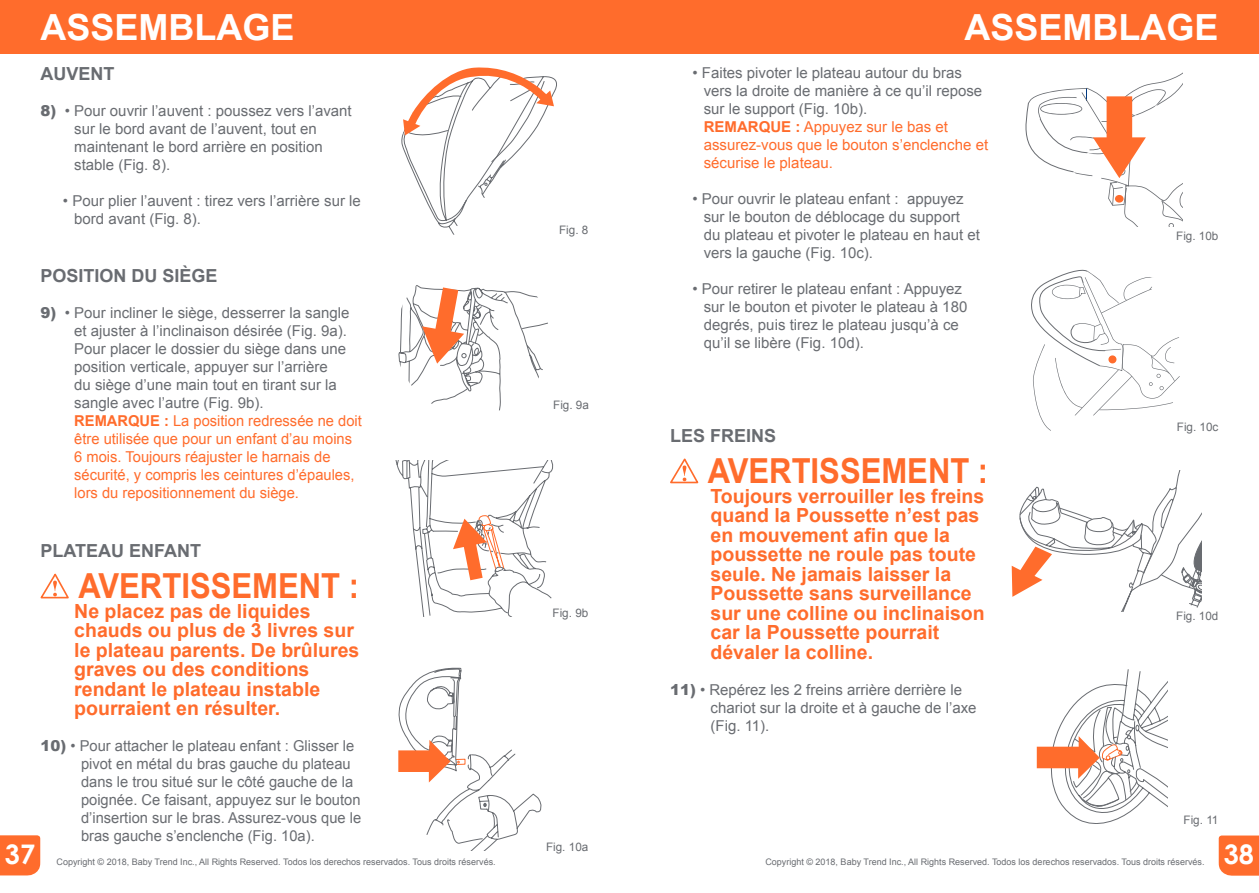
<style>
.page{position:relative;width:1259px;height:893px;background:#fff}
.page>*{position:absolute;margin:0;border:0;box-sizing:border-box;transform-origin:0 0}
.t1{font:700 36px "Arial";color:#fff}
.t2{font:700 34.5px "Arial";color:#ff6c2c;scale:.9 1}
.t3{font:700 27px "Century Gothic";color:#fff}
.t4{font:700 19.5px/19.5px "Arial";color:#ff6c2c}
.t5{font:700 18px "Arial";color:#696c71}
.t6{font:15px/18px "Arial";color:#696c71}
.t7{font:11.7px "Arial";color:#696c71}
.t8{font:9px "Arial";color:#696c71}
.s1{font-weight:900}
.s2{font-weight:700;color:#ff6c2c}
.s3{color:#ff6c2c}
</style>
<div class="page">
<svg style="left:1218px;top:835px;width:41px;height:41px;background:#ff7438"></svg>
<div style="left:0;top:835px;width:40px;height:41px;background:#ff6c2c"></div>
<div style="left:0;top:0;width:633px;height:54px;background:#ff6c2c"></div>
<div style="left:627px;top:0;width:632px;height:54px;background:#ff6c2c"></div>
<svg style="left:401px;top:67px;width:156px;height:168px"></svg>
<svg style="left:398px;top:285px;width:150px;height:126px"></svg>
<svg style="left:395px;top:460px;width:159px;height:157px"></svg>
<svg style="left:398px;top:667px;width:144px;height:184px"></svg>
<svg style="left:40px;top:573px;width:29px;height:26px"></svg>
<svg style="left:670px;top:458px;width:29px;height:26px"></svg>
<svg style="left:1025px;top:73px;width:157px;height:153px"></svg>
<svg style="left:1011px;top:470px;width:190px;height:141px"></svg>
<svg style="left:1031px;top:269px;width:148px;height:162px"></svg>
<svg style="left:1036px;top:669px;width:131px;height:154px"></svg>
<h1 class="t1" style="left:40px;top:8px;width:256px">ASSEMBLAGE</h1>
<h1 class="t1" style="left:964px;top:8px;width:256px">ASSEMBLAGE</h1>
<p class="t5" style="left:40px;top:64px;width:75px">AUVENT</p>
<p class="t6" style="left:74px;top:102px;width:279px;text-indent:-34px"><span class="s1">8)</span> • Pour ouvrir l’auvent : poussez vers l’avant sur le bord avant de l’auvent, tout en maintenant le bord arrière en position stable (Fig. 8).</p>
<p class="t6" style="left:74px;top:192px;width:288px;text-indent:-11px">• Pour plier l’auvent : tirez vers l’arrière sur le bord avant (Fig. 8).</p>
<p class="t5" style="left:40px;top:265px;width:179px">POSITION DU SIÈGE</p>
<p class="t6" style="left:74px;top:304px;width:289px;text-indent:-34px"><span class="s1">9)</span> • Pour incliner le siège, desserrer la sangle et ajuster à l’inclinaison désirée (Fig. 9a).<br>Pour placer le dossier du siège dans une position verticale, appuyer sur l’arrière<br>du siège d’une main tout en tirant sur la sangle avec l’autre (Fig. 9b).<br><span class="s2">REMARQUE :</span> <span class="s3">La position redressée ne doit être utilisée que pour un enfant d’au moins 6 mois. Toujours réajuster le harnais de sécurité, y compris les ceintures d’épaules, lors du repositionnement du siège.</span></p>
<p class="t6" style="left:704px;top:64px;width:286px;text-indent:-11px">• Faites pivoter le plateau autour du bras vers la droite de manière à ce qu’il repose sur le support (Fig. 10b).<br><span class="s2">REMARQUE :</span> <span class="s3">Appuyez sur le bas et assurez-vous que le bouton s’enclenche et sécurise le plateau.</span></p>
<p class="t6" style="left:704px;top:190px;width:278px;text-indent:-11px">• Pour ouvrir le plateau enfant : appuyez sur le bouton de déblocage du support du plateau et pivoter le plateau en haut et vers la gauche (Fig. 10c).</p>
<p class="t6" style="left:704px;top:280px;width:265px;text-indent:-11px">• Pour retirer le plateau enfant : Appuyez sur le bouton et pivoter le plateau à 180 degrés, puis tirez le plateau jusqu’à ce qu’il se libère (Fig. 10d).</p>
<p class="t7" style="left:559px;top:222px;width:31px">Fig. 8</p>
<p class="t7" style="left:1176px;top:228px;width:44px">Fig. 10b</p>
<p class="t7" style="left:553px;top:397px;width:37px">Fig. 9a</p>
<p class="t7" style="left:1176px;top:419px;width:43px">Fig. 10c</p>
<p class="t5" style="left:670px;top:426px;width:108px">LES FREINS</p>
<h2 class="t2" style="left:707px;top:452px;width:313px">AVERTISSEMENT :</h2>
<p class="t4" style="left:710px;top:486px;width:276px">Toujours verrouiller les freins quand la Poussette n’est pas en mouvement afin que la poussette ne roule pas toute seule. Ne jamais laisser la<br>Poussette sans surveillance sur une colline ou inclinaison car la Poussette pourrait dévaler la colline.</p>
<p class="t6" style="left:710px;top:681px;width:267px;text-indent:-40px"><span class="s1">11)</span> • Repérez les 2 freins arrière derrière le chariot sur la droite et à gauche de l’axe (Fig. 11).</p>
<p class="t5" style="left:40px;top:541px;width:162px">PLATEAU ENFANT</p>
<h2 class="t2" style="left:78px;top:567px;width:313px">AVERTISSEMENT :</h2>
<h3 class="t4" style="left:74px;top:601px;width:287px">Ne placez pas de liquides chauds ou plus de 3 livres sur le plateau parents. De brûlures graves ou des conditions rendant le plateau instable pourraient en résulter.</h3>
<p class="t6" style="left:81px;top:737px;width:282px;text-indent:-40px"><span class="s1">10)</span> • Pour attacher le plateau enfant : Glisser le pivot en métal du bras gauche du plateau dans le trou situé sur le côté gauche de la poignée. Ce faisant, appuyez sur le bouton d’insertion sur le bras. Assurez-vous que le bras gauche s’enclenche (Fig. 10a).</p>
<p class="t7" style="left:552px;top:605px;width:37px">Fig. 9b</p>
<p class="t7" style="left:1176px;top:608px;width:44px">Fig. 10d</p>
<p class="t7" style="left:1183px;top:812px;width:36px">Fig. 11</p>
<p class="t7" style="left:546px;top:839px;width:44px">Fig. 10a</p>
<h3 class="t3" style="left:5px;top:837px;width:32px">37</h3>
<h3 class="t3" style="left:1223px;top:837px;width:32px">38</h3>
<p class="t8" style="left:57px;top:856px;width:441px">Copyright © 2018, Baby Trend Inc., All Rights Reserved. Todos los derechos reservados. Tous droits réservés.</p>
<p class="t8" style="left:765px;top:856px;width:441px">Copyright © 2018, Baby Trend Inc., All Rights Reserved. Todos los derechos reservados. Tous droits réservés.</p>
</div>
